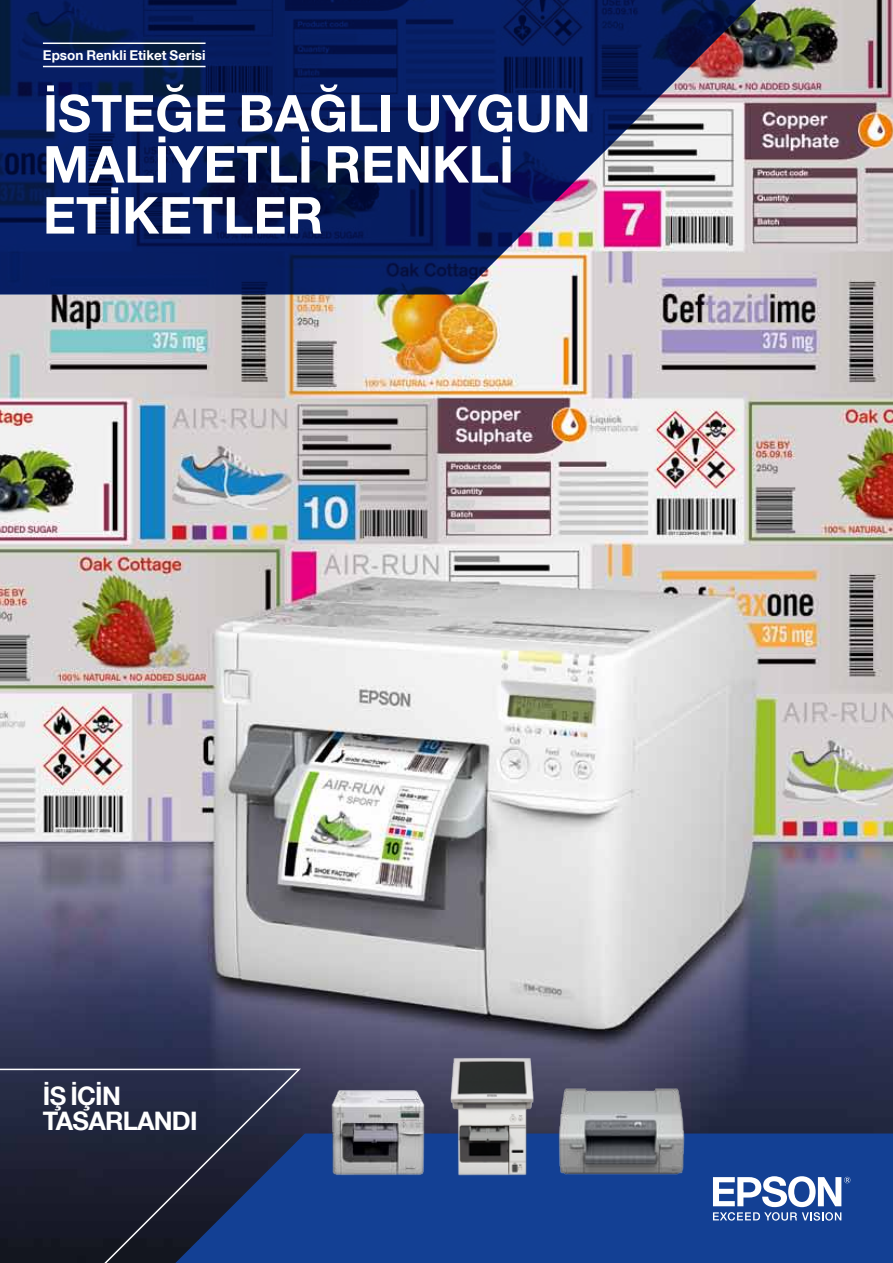
<style>
.page{position:relative;width:893px;height:1263px;background:#fff}
.page>*{position:absolute;margin:0;border:0;box-sizing:border-box;transform-origin:0 0}
.t1{font:700 51px/51px "Helvetica Neue LT Com";color:#fff}
.t2{font:700 25.5px/25.5px "Helvetica Neue LT Com";letter-spacing:-.03em;color:#fff}
.t3{font:700 13.5px "Helvetica Neue LT Com";color:#fff}
</style>
<div class="page">
<img style="left:0;top:0;width:893px;height:1133px">
<div style="left:303px;top:1133px;width:590px;height:130px;background:#134094"></div>
<svg style="left:0;top:0;width:769px;height:294px;background:#2d396d"></svg>
<img style="left:553px;top:1079px;width:132px;height:107px">
<img style="left:330px;top:1089px;width:99px;height:89px">
<svg style="left:713px;top:1176px;width:137px;height:44px"></svg>
<img style="left:441px;top:1040px;width:100px;height:137px">
<svg style="left:0;top:1068px;width:303px;height:195px;background:#202946"></svg>
<hr style="left:43px;top:43px;width:163px;height:1px;background:#fff">
<hr style="left:43px;top:66px;width:163px;height:1px;background:#fff">
<p class="t3" style="left:43px;top:46px;width:164px">Epson Renkli Etiket Serisi</p>
<p class="t1" style="left:43px;top:86px;width:549px">İSTEĞE BAĞLI UYGUN<br>MALİYETLİ RENKLİ<br>ETİKETLER</p>
<p class="t2" style="left:43px;top:1082px;width:156px">İş İÇİN tasarlandı</p>
</div>
